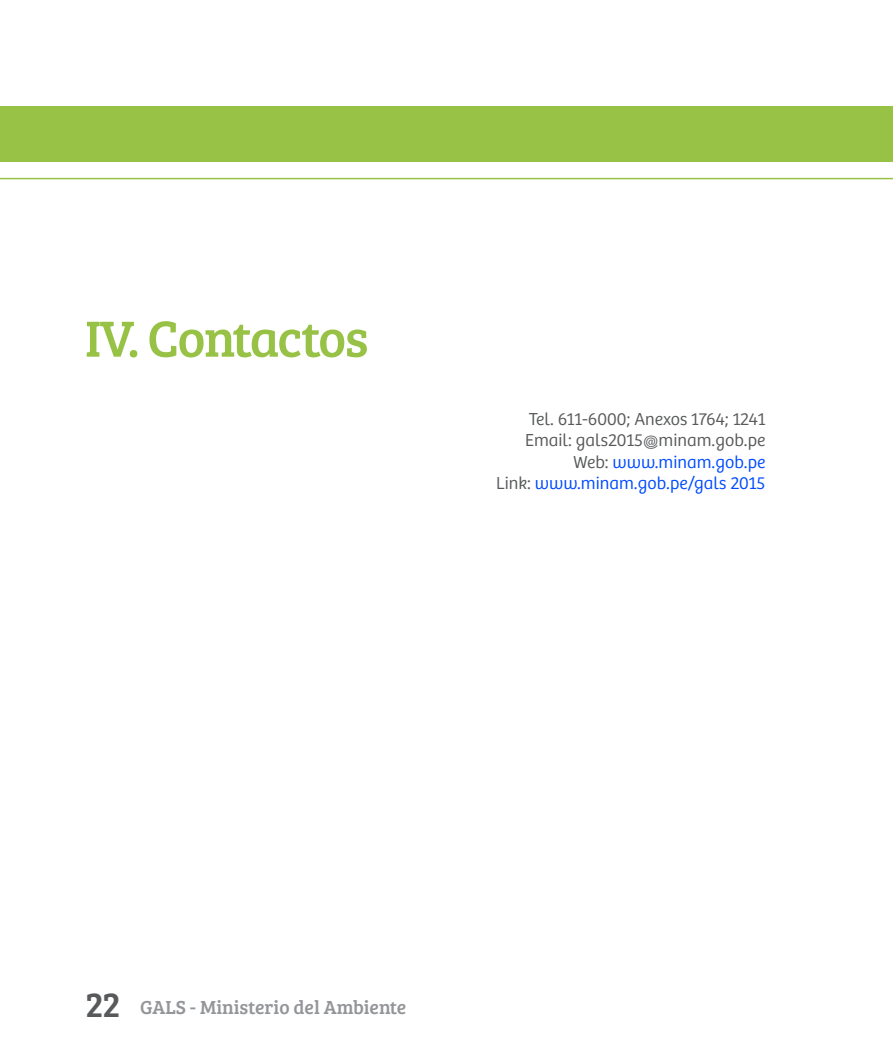
<style>
.page{position:relative;width:893px;height:1063px;background:#fff}
.page>*{position:absolute;margin:0;border:0;box-sizing:border-box;transform-origin:0 0}
.t1{font:52.5px "Bree Serif";letter-spacing:-.025em;color:#97c246}
.t2{font:19.5px "Bree Serif";color:#939598}
.t3{font:300 18px/21.3px "Bree Peru";color:#58595b;text-align:right}
.s1{color:#004bff}
.s2{font-size:36px;color:#58595b}
</style>
<div class="page">
<div style="left:0;top:106px;width:893px;height:56px;background:#97c246"></div>
<hr style="left:0;top:178px;width:893px;height:1px;background:#97c246">
<h1 class="t1" style="left:85px;top:300px;width:285px">IV. Contactos</h1>
<p class="t3" style="left:496px;top:409px;width:271px">Tel. 611-6000; Anexos 1764; 1241<br>Email: gals2015@minam.gob.pe<br>Web: <span class="s1">www.minam.gob.pe<br></span>Link: <span class="s1">www.minam.gob.pe/gals 2015</span></p>
<p class="t2" style="left:85px;top:993px;width:323px"><span class="s2">22</span> GALS - Ministerio del Ambiente</p>
</div>
